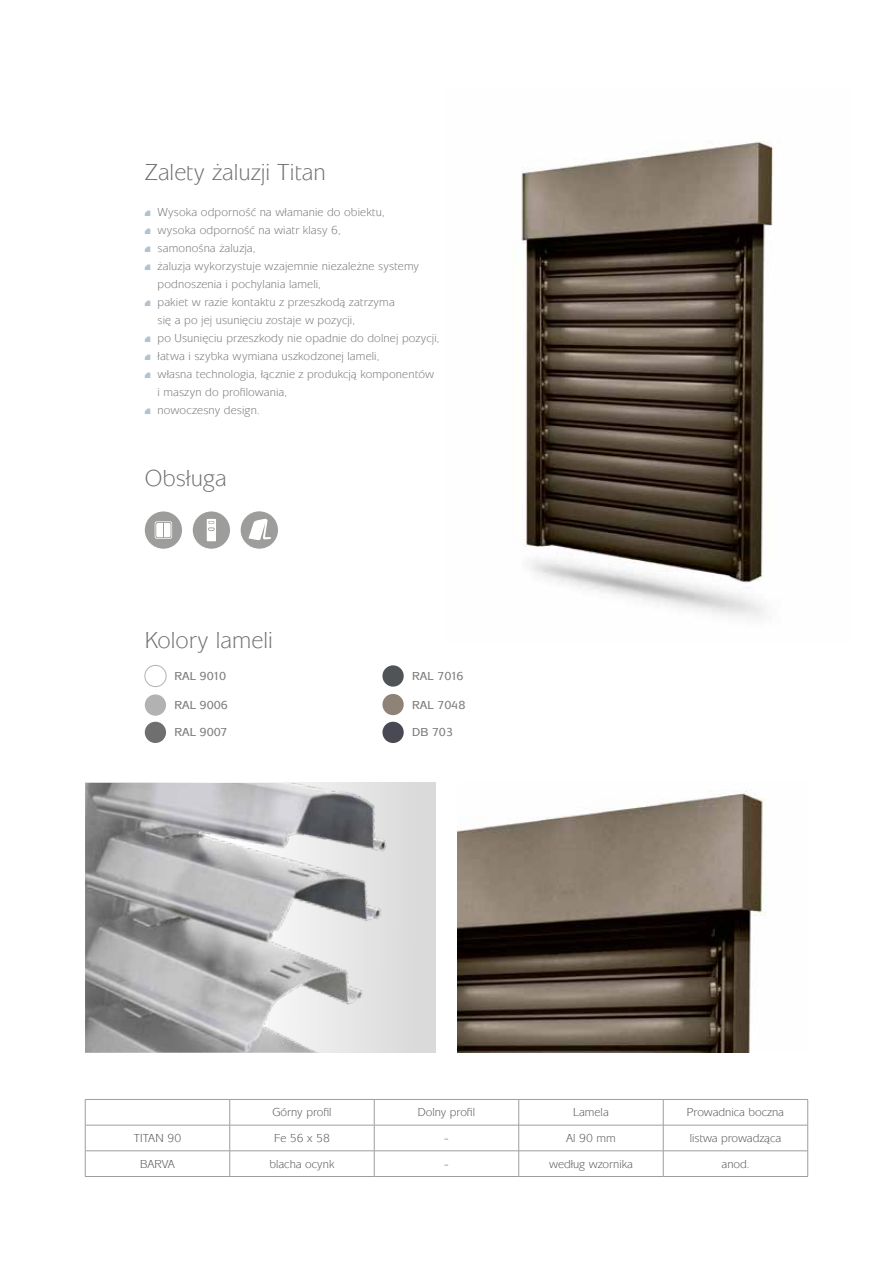
<style>
.page{position:relative;width:893px;height:1263px;background:#fff}
.page>*{position:absolute;margin:0;border:0;box-sizing:border-box;transform-origin:0 0}
.t1{font:24px "Mixage Itc TOT";color:#706f6f}
.t2{font:12px/18px "Mixage Itc TOT";letter-spacing:.01em;color:#706f6f}
.t3{font:12px "Mixage Itc TOT";color:#4d4d4c}
.t4{font:500 12px "Mixage Itc TOT";color:#7c7b7b}
</style>
<div class="page">
<img style="left:521px;top:141px;width:252px;height:476px">
<div style="left:193px;top:511px;width:37px;height:38px;background:#9d9d9c;border-radius:50%"></div>
<svg style="left:207px;top:519px;width:9px;height:22px"></svg>
<div style="left:145px;top:511px;width:37px;height:38px;background:#9d9d9c;border-radius:50%"></div>
<svg style="left:155px;top:521px;width:17px;height:18px"></svg>
<div style="left:156px;top:523px;width:15px;height:14px;background:#fff;border-radius:2px"></div>
<svg style="left:159px;top:521px;width:9px;height:18px"></svg>
<div style="left:145px;top:665px;width:21px;height:22px;border:1px solid #b3b2b2;border-radius:50%"></div>
<div style="left:382px;top:665px;width:22px;height:22px;background:#505456;border-radius:50%"></div>
<div style="left:145px;top:694px;width:21px;height:22px;background:#b3b2b2;border-radius:50%"></div>
<div style="left:382px;top:694px;width:22px;height:21px;background:#8f8378;border-radius:50%"></div>
<div style="left:145px;top:722px;width:21px;height:21px;background:#706f6f;border-radius:50%"></div>
<div style="left:382px;top:722px;width:22px;height:21px;background:#484953;border-radius:50%"></div>
<hr style="left:85px;top:1099px;width:145px;height:1px;background:#9d9d9c">
<hr style="left:230px;top:1099px;width:144px;height:1px;background:#9d9d9c">
<hr style="left:374px;top:1099px;width:145px;height:1px;background:#9d9d9c">
<hr style="left:519px;top:1099px;width:144px;height:1px;background:#9d9d9c">
<hr style="left:663px;top:1099px;width:145px;height:1px;background:#9d9d9c">
<hr style="left:85px;top:1125px;width:145px;height:1px;background:#9d9d9c">
<hr style="left:230px;top:1125px;width:144px;height:1px;background:#9d9d9c">
<hr style="left:374px;top:1125px;width:145px;height:1px;background:#9d9d9c">
<hr style="left:519px;top:1125px;width:144px;height:1px;background:#9d9d9c">
<hr style="left:663px;top:1125px;width:145px;height:1px;background:#9d9d9c">
<hr style="left:85px;top:1150px;width:145px;height:1px;background:#9d9d9c">
<svg style="left:85px;top:1100px;width:1px;height:76px"></svg>
<hr style="left:230px;top:1150px;width:144px;height:1px;background:#9d9d9c">
<svg style="left:229px;top:1100px;width:1px;height:76px"></svg>
<hr style="left:374px;top:1150px;width:145px;height:1px;background:#9d9d9c">
<svg style="left:374px;top:1100px;width:1px;height:76px"></svg>
<hr style="left:519px;top:1150px;width:144px;height:1px;background:#9d9d9c">
<svg style="left:518px;top:1100px;width:1px;height:76px"></svg>
<hr style="left:663px;top:1150px;width:145px;height:1px;background:#9d9d9c">
<svg style="left:663px;top:1100px;width:1px;height:76px"></svg>
<svg style="left:807px;top:1100px;width:1px;height:76px"></svg>
<hr style="left:85px;top:1176px;width:145px;height:1px;background:#9d9d9c">
<hr style="left:230px;top:1176px;width:144px;height:1px;background:#9d9d9c">
<hr style="left:374px;top:1176px;width:145px;height:1px;background:#9d9d9c">
<hr style="left:519px;top:1176px;width:144px;height:1px;background:#9d9d9c">
<hr style="left:663px;top:1176px;width:145px;height:1px;background:#9d9d9c">
<svg style="left:145px;top:210px;width:5px;height:6px"></svg>
<svg style="left:145px;top:228px;width:5px;height:6px"></svg>
<svg style="left:145px;top:246px;width:5px;height:6px"></svg>
<svg style="left:145px;top:264px;width:5px;height:6px"></svg>
<svg style="left:145px;top:300px;width:5px;height:6px"></svg>
<svg style="left:145px;top:336px;width:5px;height:6px"></svg>
<svg style="left:145px;top:354px;width:5px;height:6px"></svg>
<svg style="left:145px;top:372px;width:5px;height:6px"></svg>
<svg style="left:145px;top:408px;width:5px;height:6px"></svg>
<img style="left:85px;top:783px;width:351px;height:270px">
<img style="left:457px;top:791px;width:308px;height:262px">
<div style="left:241px;top:511px;width:37px;height:38px;background:#9d9d9c;border-radius:50%"></div>
<svg style="left:248px;top:519px;width:23px;height:21px"></svg>
<h1 class="t1" style="left:145px;top:159px;width:183px">Zalety żaluzji Titan</h1>
<p class="t2" style="left:158px;top:203px;width:283px">Wysoka odporność na włamanie do obiektu,<br>wysoka odporność na wiatr klasy 6,<br>samonośna żaluzja,<br>żaluzja wykorzystuje wzajemnie niezależne systemy podnoszenia i pochylania lameli,<br>pakiet w razie kontaktu z przeszkodą zatrzyma<br>się a po jej usunięciu zostaje w pozycji,<br>po Usunięciu przeszkody nie opadnie do dolnej pozycji, łatwa i szybka wymiana uszkodzonej lameli,<br>własna technologia, łącznie z produkcją komponentów i maszyn do profilowania,<br>nowoczesny design.</p>
<h1 class="t1" style="left:145px;top:465px;width:83px">Obsługa</h1>
<h1 class="t1" style="left:145px;top:627px;width:129px">Kolory lameli</h1>
<p class="t4" style="left:175px;top:669px;width:53px">RAL 9010</p>
<p class="t4" style="left:412px;top:669px;width:53px">RAL 7016</p>
<p class="t4" style="left:175px;top:698px;width:55px">RAL 9006</p>
<p class="t4" style="left:412px;top:698px;width:55px">RAL 7048</p>
<p class="t4" style="left:175px;top:725px;width:54px">RAL 9007</p>
<p class="t4" style="left:412px;top:725px;width:42px">DB 703</p>
<p class="t3" style="left:272px;top:1106px;width:61px">Górny profil</p>
<p class="t3" style="left:418px;top:1106px;width:59px">Dolny profil</p>
<p class="t3" style="left:573px;top:1106px;width:37px">Lamela</p>
<p class="t3" style="left:687px;top:1106px;width:99px">Prowadnica boczna</p>
<p class="t3" style="left:134px;top:1131px;width:49px">TITAN 90</p>
<p class="t3" style="left:274px;top:1131px;width:57px">Fe 56 x 58</p>
<p class="t3" style="left:444px;top:1131px;width:6px">-</p>
<p class="t3" style="left:566px;top:1131px;width:51px">Al 90 mm</p>
<p class="t3" style="left:690px;top:1131px;width:93px">listwa prowadząca</p>
<p class="t3" style="left:140px;top:1157px;width:36px">BARVA</p>
<p class="t3" style="left:269px;top:1157px;width:66px">blacha ocynk</p>
<p class="t3" style="left:444px;top:1157px;width:6px">-</p>
<p class="t3" style="left:549px;top:1157px;width:85px">według wzornika</p>
<p class="t3" style="left:722px;top:1157px;width:29px">anod.</p>
</div>
